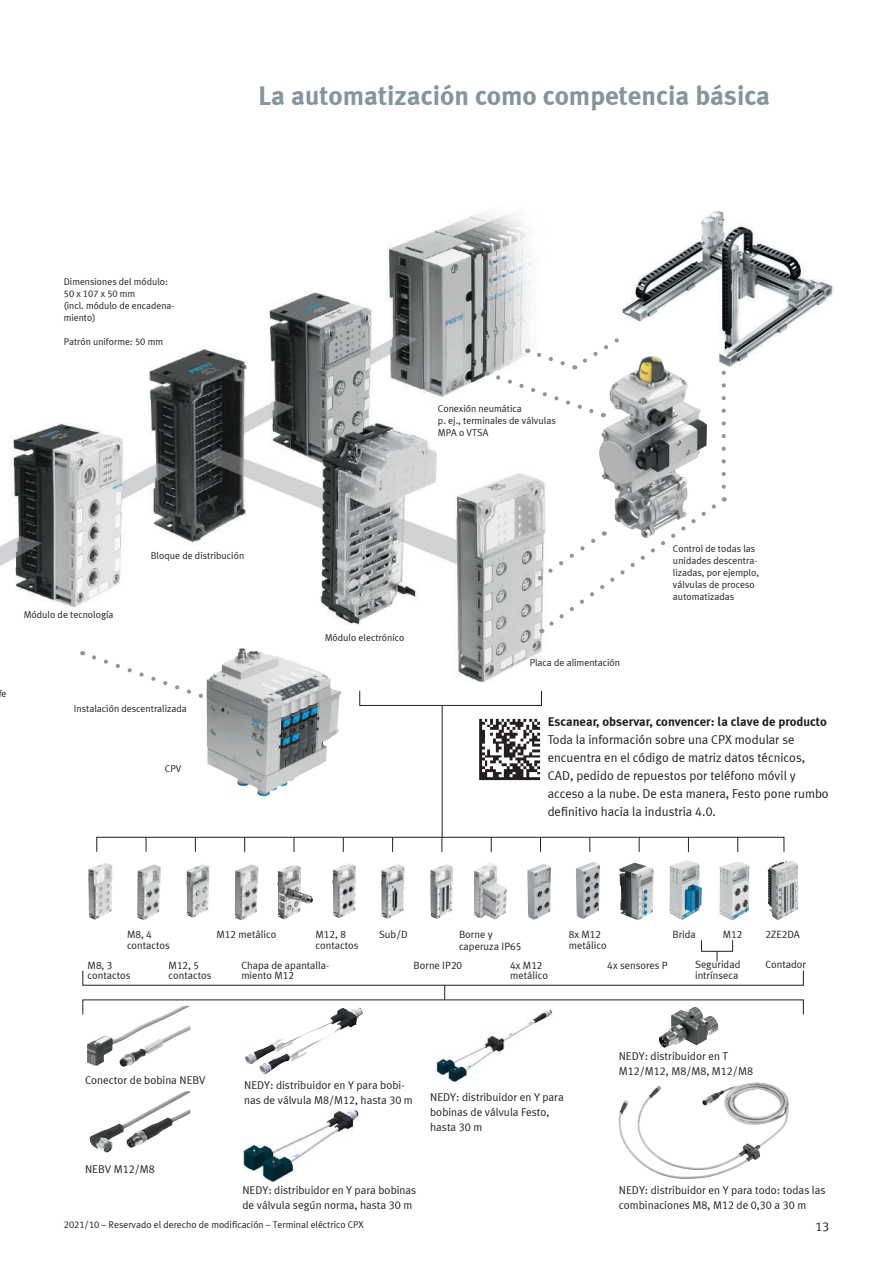
<style>
.page{position:relative;width:893px;height:1263px;background:#fff}
.page>*{position:absolute;margin:0;border:0;box-sizing:border-box;transform-origin:0 0}
.t1{font:700 27px "Meta Plus LF";color:#83969f}
.t2{font:12.75px/18px "Meta Plus LF";color:#231f20}
.t3{font:700 12.75px "Meta Plus LF";color:#231f20}
.t4{font:11.25px/15px "Meta Plus LF";color:#231f20}
.t5{font:10.5px/10.5px "Meta Plus LF";color:#231f20}
.t6{font:9.9px/12px "Meta Plus LF";color:#231f20}
.t7{font:9.75px/12px "Meta Plus LF";color:#231f20}
</style>
<div class="page">
<img style="left:0;top:213px;width:545px;height:616px">
<svg style="left:722px;top:370px;width:4px;height:117px"></svg>
<svg style="left:540px;top:497px;width:185px;height:136px"></svg>
<svg style="left:487px;top:277px;width:135px;height:141px"></svg>
<img style="left:622px;top:211px;width:211px;height:157px">
<img style="left:600px;top:357px;width:106px;height:180px">
<svg style="left:89px;top:652px;width:117px;height:56px"></svg>
<img style="left:206px;top:648px;width:135px;height:148px">
<img style="left:477px;top:717px;width:65px;height:65px">
<div style="left:96px;top:837px;width:688px;height:15px;border:1px solid #231f20"></div>
<svg style="left:589px;top:837px;width:1px;height:15px"></svg>
<svg style="left:639px;top:837px;width:1px;height:15px"></svg>
<svg style="left:688px;top:837px;width:1px;height:15px"></svg>
<svg style="left:737px;top:837px;width:1px;height:15px"></svg>
<svg style="left:540px;top:837px;width:1px;height:15px"></svg>
<svg style="left:491px;top:837px;width:1px;height:15px"></svg>
<svg style="left:442px;top:838px;width:1px;height:14px"></svg>
<svg style="left:392px;top:837px;width:1px;height:15px"></svg>
<svg style="left:343px;top:837px;width:1px;height:15px"></svg>
<svg style="left:294px;top:837px;width:1px;height:15px"></svg>
<svg style="left:244px;top:837px;width:1px;height:15px"></svg>
<svg style="left:195px;top:837px;width:1px;height:15px"></svg>
<svg style="left:146px;top:837px;width:1px;height:15px"></svg>
<img style="left:186px;top:864px;width:23px;height:54px">
<img style="left:430px;top:864px;width:23px;height:55px">
<img style="left:332px;top:863px;width:24px;height:55px">
<img style="left:381px;top:865px;width:23px;height:54px">
<img style="left:137px;top:864px;width:24px;height:56px">
<img style="left:576px;top:862px;width:24px;height:57px">
<img style="left:527px;top:864px;width:24px;height:56px">
<img style="left:88px;top:863px;width:24px;height:57px">
<img style="left:277px;top:864px;width:36px;height:55px">
<img style="left:474px;top:863px;width:33px;height:57px">
<img style="left:235px;top:864px;width:24px;height:56px">
<img style="left:619px;top:862px;width:35px;height:58px">
<img style="left:669px;top:860px;width:18px;height:53px">
<img style="left:719px;top:861px;width:18px;height:53px">
<svg style="left:781px;top:861px;width:10px;height:2px"></svg>
<hr style="left:701px;top:951px;width:32px;height:1px;background:#231f20">
<img style="left:89px;top:1091px;width:101px;height:62px">
<img style="left:87px;top:1006px;width:103px;height:61px">
<img style="left:245px;top:1008px;width:118px;height:66px">
<img style="left:434px;top:1009px;width:118px;height:73px">
<img style="left:244px;top:1110px;width:115px;height:73px">
<img style="left:659px;top:1007px;width:59px;height:41px">
<img style="left:638px;top:1082px;width:148px;height:86px">
<svg style="left:444px;top:985px;width:1px;height:15px"></svg>
<div style="left:359px;top:690px;width:183px;height:16px;border:1px solid #231f20"></div>
<hr style="left:442px;top:706px;width:1px;height:132px;background:#231f20">
<h1 class="t1" style="left:258px;top:84px;width:513px">La automatización como competencia básica</h1>
<p class="t7" style="left:64px;top:275px;width:112px">Dimensiones del módulo:<br>50 x 107 x 50 mm<br>(incl. módulo de encadena&shy;miento)</p>
<p class="t7" style="left:64px;top:335px;width:101px">Patrón uniforme: 50 mm</p>
<p class="t6" style="left:24px;top:610px;width:91px">Módulo de tecnología</p>
<p class="t6" style="left:151px;top:550px;width:95px">Bloque de distribución</p>
<p class="t6" style="left:-2px;top:688px;width:9px">fe</p>
<p class="t6" style="left:74px;top:703px;width:114px">Instalación descentralizada</p>
<p class="t6" style="left:165px;top:763px;width:18px">CPV</p>
<p class="t6" style="left:438px;top:403px;width:119px">Conexión neumática<br>p. ej., terminales de válvulas<br>MPA o VTSA</p>
<p class="t6" style="left:325px;top:632px;width:81px">Módulo electrónico</p>
<p class="t6" style="left:530px;top:658px;width:92px">Placa de alimentación</p>
<p class="t6" style="left:673px;top:544px;width:88px">Control de todas las unidades descentra&shy;lizadas, por ejemplo, válvulas de proceso automatizadas</p>
<p class="t3" style="left:548px;top:716px;width:281px">Escanear, observar, convencer: la clave de producto</p>
<p class="t2" style="left:548px;top:730px;width:283px">Toda la información sobre una CPX modular se encuentra en el código de matriz datos técnicos, CAD, pedido de repuestos por teléfono móvil y acceso a la nube. De esta manera, Festo pone rumbo definitivo hacia la industria 4.0.</p>
<p class="t5" style="left:217px;top:930px;width:61px">M12 metálico</p>
<p class="t5" style="left:127px;top:929px;width:44px">M8, 4 contactos</p>
<p class="t5" style="left:88px;top:960px;width:44px">M8, 3 contactos</p>
<p class="t5" style="left:316px;top:930px;width:44px">M12, 8 contactos</p>
<p class="t5" style="left:241px;top:960px;width:89px">Chapa de apantalla&shy;miento M12</p>
<p class="t5" style="left:169px;top:960px;width:44px">M12, 5 contactos</p>
<p class="t5" style="left:672px;top:929px;width:25px">Brida</p>
<p class="t5" style="left:723px;top:929px;width:21px">M12</p>
<p class="t5" style="left:379px;top:930px;width:30px">Sub/D</p>
<p class="t5" style="left:459px;top:929px;width:64px;line-height:11.7px">Borne y caperuza IP65</p>
<p class="t5" style="left:414px;top:959px;width:50px">Borne IP20</p>
<p class="t5" style="left:569px;top:930px;width:39px">8x M12 metálico</p>
<p class="t5" style="left:765px;top:930px;width:36px">2ZE2DA</p>
<p class="t5" style="left:695px;top:960px;width:47px">Seguridad</p>
<p class="t5" style="left:765px;top:959px;width:42px">Contador</p>
<p class="t5" style="left:695px;top:971px;width:45px">intrínseca</p>
<p class="t5" style="left:510px;top:959px;width:39px">4x M12 metálico</p>
<p class="t5" style="left:607px;top:959px;width:62px">4x sensores P</p>
<p class="t4" style="left:85px;top:1072px;width:122px">Conector de bobina NEBV</p>
<p class="t4" style="left:85px;top:1161px;width:71px">NEBV M12/M8</p>
<p class="t4" style="left:244px;top:1077px;width:170px">NEDY: distribuidor en Y para bobi&shy;nas de válvula M8/M12, hasta 30 m</p>
<p class="t4" style="left:430px;top:1089px;width:135px">NEDY: distribuidor en Y para bobinas de válvula Festo, hasta 30 m</p>
<p class="t4" style="left:242px;top:1182px;width:175px">NEDY: distribuidor en Y para bobinas de válvula según norma, hasta 30 m</p>
<p class="t4" style="left:619px;top:1049px;width:136px">NEDY: distribuidor en T<br>M12/M12, M8/M8, M12/M8</p>
<p class="t4" style="left:619px;top:1182px;width:208px">NEDY: distribuidor en Y para todo: todas las combinaciones M8, M12 de 0,30 a 30 m</p>
<p class="t7" style="left:64px;top:1219px;width:301px">2021/10 – Reservado el derecho de modificación – Terminal eléctrico CPX</p>
<p class="t2" style="left:815px;top:1218px;width:15px">13</p>
</div>
